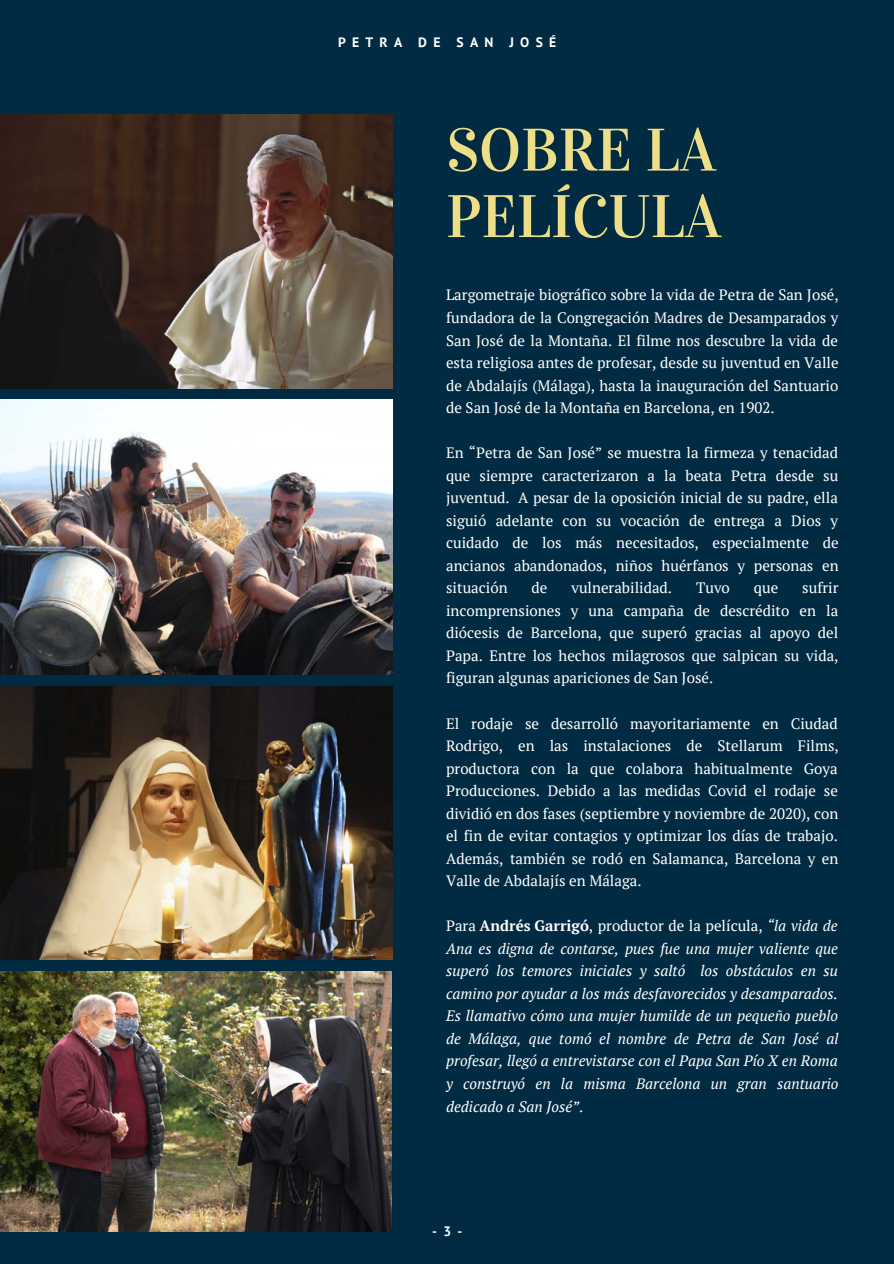
<style>
.page{position:relative;width:894px;height:1264px;background:#fff}
.page>*{position:absolute;margin:0;border:0;box-sizing:border-box;transform-origin:0 0}
.t1{font:60px/66.4px "Vidaloka";color:#eede88}
.t2{font:15px/22.5px "PT Serif";color:#fff;text-align:justify}
.t3{font:italic 15px/22.5px "PT Serif";color:#fff;text-align:justify}
.t4{font:700 13.65px "PT Sans";letter-spacing:.46em;color:#fff}
.s1{font-style:normal}
.s2{font-weight:700;font-style:normal}
</style>
<div class="page">
<div style="left:0;top:0;width:893px;height:1263px;background:#012b42"></div>
<img style="left:0;top:400px;width:392px;height:274px">
<img style="left:0;top:115px;width:392px;height:273px">
<img style="left:0;top:686px;width:392px;height:273px">
<img style="left:0;top:971px;width:392px;height:260px">
<p class="t4" style="left:338px;top:33px;width:220px">PETRA DE SAN JOSÉ</p>
<p class="t1" style="left:446px;top:117px;width:276px">SOBRE LA<br>PELÍCULA</p>
<p class="t2" style="left:446px;top:284px;width:394px">Largometraje biográfico sobre la vida de Petra de San José, fundadora de la Congregación Madres de Desamparados y San José de la Montaña. El filme nos descubre la vida de esta religiosa antes de profesar, desde su juventud en Valle de Abdalajís (Málaga), hasta la inauguración del Santuario de San José de la Montaña en Barcelona, en 1902.</p>
<p class="t2" style="left:446px;top:441px;width:394px">En “Petra de San José” se muestra la firmeza y tenacidad que siempre caracterizaron a la beata Petra desde su juventud. A pesar de la oposición inicial de su padre, ella siguió adelante con su vocación de entrega a Dios y cuidado de los más necesitados, especialmente de ancianos abandonados, niños huérfanos y personas en situación</p>
<p class="t2" style="left:446px;top:576px;width:394px;text-indent:356px">sufrir incomprensiones y una campaña de descrédito en la diócesis de Barcelona, que superó gracias al apoyo del Papa. Entre los hechos milagrosos que salpican su vida, figuran algunas apariciones de San José.</p>
<p class="t2" style="left:446px;top:711px;width:394px">El rodaje se desarrolló mayoritariamente en Ciudad Rodrigo, en las instalaciones de Stellarum Films, productora con la que colabora habitualmente Goya Producciones. Debido a las medidas Covid el rodaje se dividió en dos fases (septiembre y noviembre de 2020), con el fin de evitar contagios y optimizar los días de trabajo.<br>Además, también se rodó en Salamanca, Barcelona y en Valle de Abdalajís en Málaga.</p>
<p class="t3" style="left:446px;top:914px;width:394px"><span class="s1">Para</span> <span class="s2">Andrés Garrigó</span><span class="s1">, productor de la película,</span> “la vida de Ana es digna de contarse, pues fue una mujer valiente que superó los temores iniciales y saltó los obstáculos en su camino por ayudar a los más desfavorecidos y desamparados.<br>Es llamativo cómo una mujer humilde de un pequeño pueblo de Málaga, que tomó el nombre de Petra de San José al profesar, llegó a entrevistarse con el Papa San Pío X en Roma y construyó en la misma Barcelona un gran santuario dedicado a San José”<span class="s1">.</span></p>
<p class="t2" style="left:531px;top:576px;width:17px">de</p>
<p class="t2" style="left:571px;top:576px;width:102px">vulnerabilidad.</p>
<p class="t2" style="left:696px;top:576px;width:35px">Tuvo</p>
<p class="t2" style="left:753px;top:576px;width:26px">que</p>
<p class="t4" style="left:432px;top:1222px;width:32px">-3-</p>
</div>
